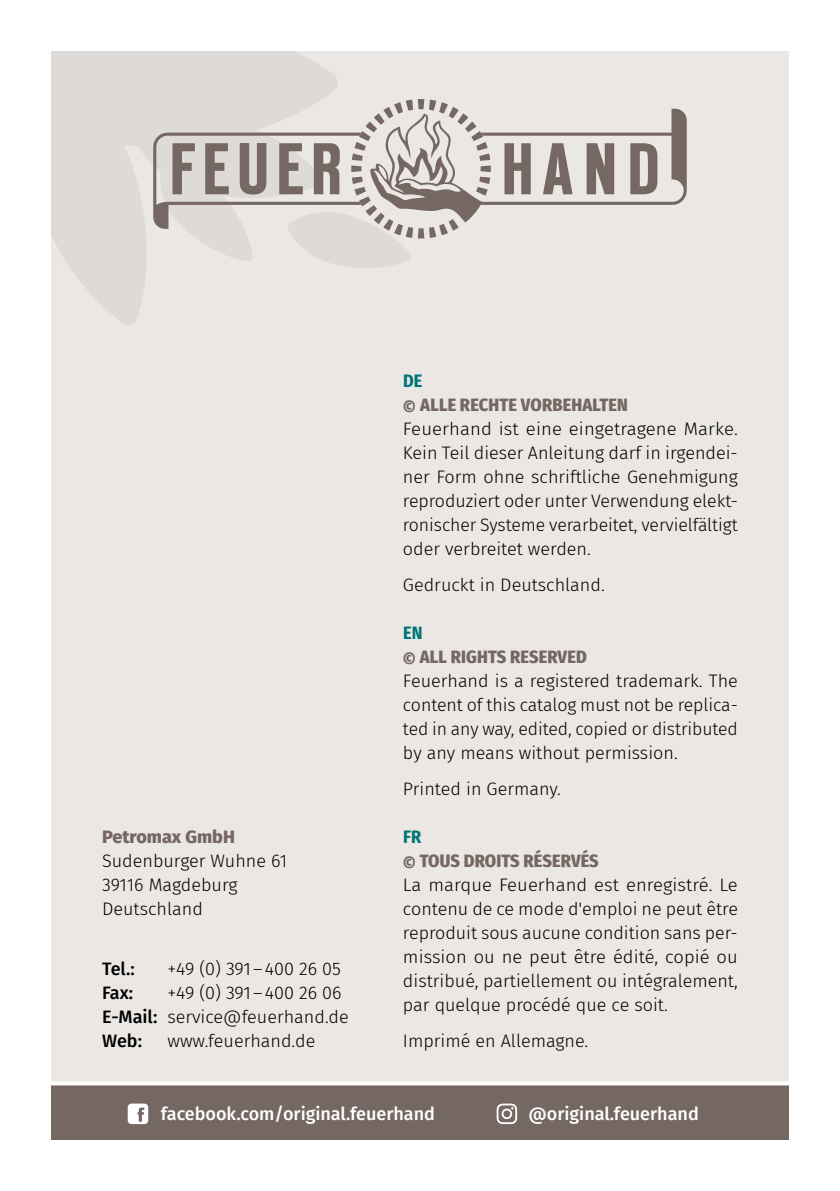
<style>
.page{position:relative;width:840px;height:1191px;background:#fff}
.page>*{position:absolute;margin:0;border:0;box-sizing:border-box;transform-origin:0 0}
.t1{font:300 18px/24px "Fira Sans";color:#000;text-align:justify}
.t2{font:800 18px "Fira Sans Condensed";letter-spacing:.01em;color:#756762}
.t3{font:500 18px "Fira Sans";color:#fff}
.t4{font:800 18px "Fira Sans";color:#756762}
.t5{font:500 18px "Fira Sans";letter-spacing:-.03em;color:#000}
.t6{font:700 18px "Fira Sans Condensed";color:#007574}
.s1{font-weight:500}
</style>
<div class="page">
<div style="left:51px;top:51px;width:737px;height:1089px;background:#eae7e4"></div>
<div style="left:51px;top:1083px;width:737px;height:57px;background:#756762"></div>
<svg style="left:51px;top:51px;width:287px;height:274px;fill:#dedad7"></svg>
<svg style="left:128px;top:1103px;width:20px;height:21px"></svg>
<svg style="left:496px;top:1103px;width:21px;height:21px"></svg>
<hr style="left:0;top:1081px;width:839px;height:4px;background:#fff">
<svg style="left:153px;top:99px;width:533px;height:169px"></svg>
<p class="t4" style="left:102px;top:821px;width:134px">Petromax GmbH</p>
<p class="t1" style="left:102px;top:849px;width:186px;text-align:left">Sudenburger Wuhne 61<br>39116 Magdeburg<br>Deutschland</p>
<p class="t5" style="left:102px;top:954px;width:34px">Tel.:</p>
<p class="t1" style="left:167px;top:957px;width:175px">+49 (0) 391–400 26 05</p>
<p class="t5" style="left:102px;top:978px;width:32px">Fax:</p>
<p class="t1" style="left:102px;top:981px;width:248px;text-align:left;text-indent:65px">+49 (0) 391–400 26 06<br><span class="s1">E-Mail:</span> service@feuerhand.de<br><span class="s1">Web:</span></p>
<p class="t1" style="left:167px;top:1029px;width:149px">www.feuerhand.de</p>
<p class="t6" style="left:403px;top:366px;width:21px">DE</p>
<p class="t2" style="left:403px;top:389px;width:226px">© ALLE RECHTE VORBEHALTEN</p>
<p class="t1" style="left:403px;top:417px;width:336px">Feuerhand ist eine eingetragene Marke.<br>Kein Teil dieser Anleitung darf in irgendei&shy;ner Form ohne schriftliche Genehmigung reproduziert oder unter Verwendung elekt&shy;ronischer Systeme verarbeitet, vervielfältigt oder verbreitet werden.</p>
<p class="t1" style="left:403px;top:573px;width:203px">Gedruckt in Deutschland.</p>
<p class="t6" style="left:403px;top:618px;width:21px">EN</p>
<p class="t2" style="left:403px;top:641px;width:185px">© ALL RIGHTS RESERVED</p>
<p class="t1" style="left:403px;top:669px;width:336px">Feuerhand is a registered trademark. The content of this catalog must not be replica&shy;ted in any way, edited, copied or distributed by any means without permission.</p>
<p class="t1" style="left:403px;top:777px;width:159px">Printed in Germany.</p>
<p class="t6" style="left:403px;top:822px;width:20px">FR</p>
<p class="t2" style="left:403px;top:845px;width:197px">© TOUS DROITS RÉSERVÉS</p>
<p class="t1" style="left:403px;top:873px;width:336px">La marque Feuerhand est enregistré. Le contenu de ce mode d'emploi ne peut être reproduit sous aucune condition sans per&shy;mission ou ne peut être édité, copié ou distribué, partiellement ou intégralement, par quelque procédé que ce soit.</p>
<p class="t1" style="left:403px;top:1029px;width:187px">Imprimé en Allemagne.</p>
<p class="t3" style="left:161px;top:1099px;width:275px">facebook.com/original.feuerhand</p>
<p class="t3" style="left:528px;top:1099px;width:172px">@original.feuerhand</p>
</div>
